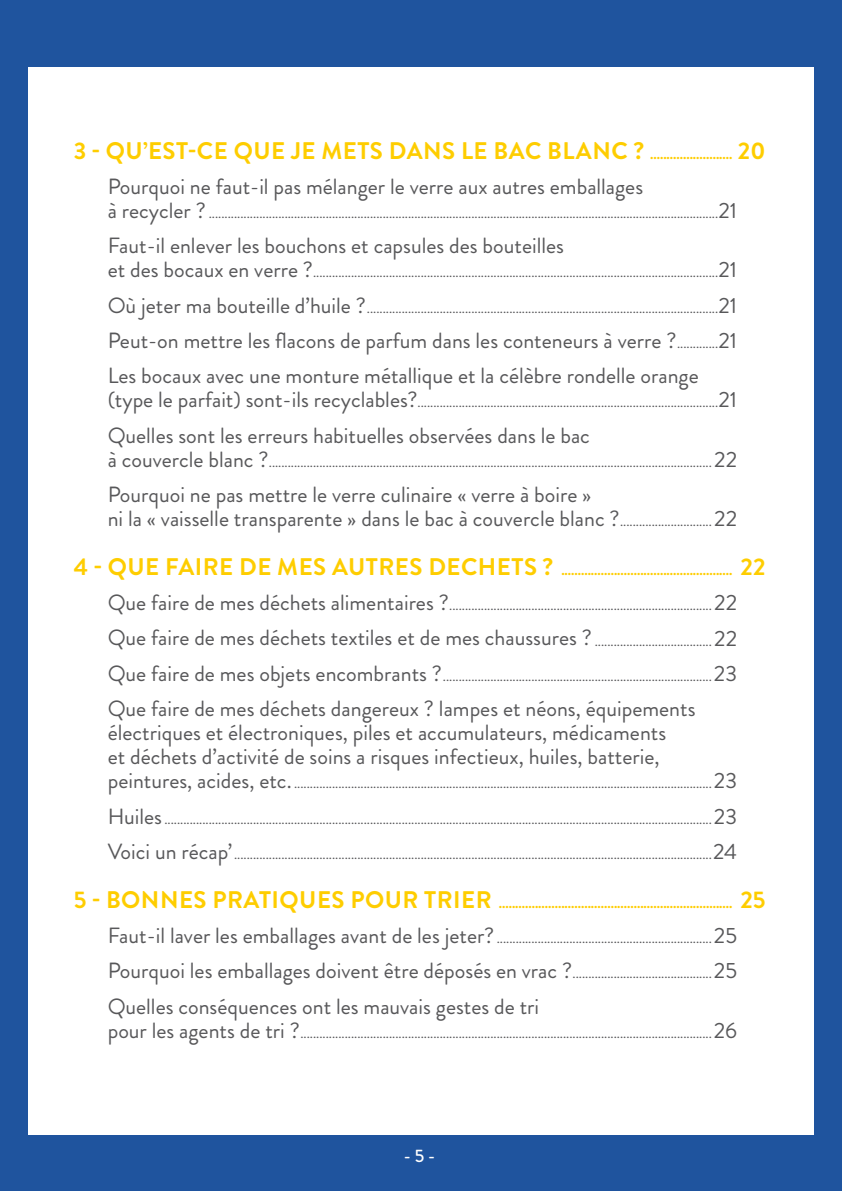
<style>
.page{position:relative;width:842px;height:1191px;background:#1f549e}
.page>*{position:absolute;margin:0;border:0;box-sizing:border-box;transform-origin:0 0}
.t1{font:700 24px "Brandon Grotesque";letter-spacing:.02em;color:#fecd00}
.t2{font:22px/24px "Brandon Grotesque";color:#58585a}
.t3{font:500 18px "Brandon Grotesque";color:#fff}
.t4{font:14px "Brandon Grotesque";color:#58585a}
.t5{font:700 14px "Brandon Grotesque";color:#fecd00}
.s1{font-size:14px}
.s2{font-size:22px}
.s3{font-size:24px}
</style>
<div class="page">
<div style="left:28px;top:67px;width:786px;height:1067px;background:#fff"></div>
<h1 class="t1" style="left:74px;top:134px;width:693px">3 - QU’EST-CE QUE JE METS DANS LE BAC BLANC ? <span class="s1">.........................</span> 20</h1>
<h2 class="t2" style="left:108px;top:175px;width:537px">Pourquoi ne faut-il pas mélanger le verre aux autres emballages</h2>
<p class="t4" style="left:108px;top:203px;width:631px"><span class="s2">à recycler ?</span> .................................................................................................................................................................<span class="s2">21</span></p>
<h2 class="t2" style="left:108px;top:234px;width:458px">Faut-il enlever les bouchons et capsules des bouteilles</h2>
<p class="t4" style="left:108px;top:263px;width:631px"><span class="s2">et des bocaux en verre ?</span>................................................................................................................................<span class="s2">21</span></p>
<p class="t4" style="left:108px;top:298px;width:631px"><span class="s2">Où jeter ma bouteille d’huile ?</span>...............................................................................................................<span class="s2">21</span></p>
<h2 class="t2" style="left:108px;top:323px;width:631px;line-height:35.4px">Peut-on mettre les flacons de parfum dans les conteneurs à verre ?<span class="s1">.............</span>21<br>Les bocaux avec une monture métallique et la célèbre rondelle orange</h2>
<p class="t4" style="left:108px;top:393px;width:631px"><span class="s2">(type le parfait) sont-ils recyclables?</span>...............................................................................................<span class="s2">21</span></p>
<h2 class="t2" style="left:108px;top:423px;width:484px">Quelles sont les erreurs habituelles observées dans le bac</h2>
<p class="t4" style="left:108px;top:452px;width:631px"><span class="s2">à couvercle blanc ?</span>............................................................................................................................................ <span class="s2">22</span></p>
<h2 class="t2" style="left:108px;top:483px;width:631px">Pourquoi ne pas mettre le verre culinaire « verre à boire »<br>ni la « vaisselle transparente » dans le bac à couvercle blanc ?<span class="s1">.............................</span> 22</h2>
<p class="t5" style="left:74px;top:560px;width:693px"><span class="s3">4 - QUE FAIRE DE MES AUTRES DECHETS ?</span> .................................................... <span class="s3">22</span></p>
<p class="t4" style="left:108px;top:595px;width:631px"><span class="s2">Que faire de mes déchets alimentaires ?</span>................................................................................... <span class="s2">22</span></p>
<h2 class="t2" style="left:108px;top:626px;width:631px">Que faire de mes déchets textiles et de mes chaussures ? <span class="s1">.....................................</span> 22</h2>
<p class="t4" style="left:108px;top:666px;width:631px"><span class="s2">Que faire de mes objets encombrants ?</span>.....................................................................................<span class="s2">23</span></p>
<h2 class="t2" style="left:108px;top:697px;width:589px">Que faire de mes déchets dangereux ? lampes et néons, équipements électriques et électroniques, piles et accumulateurs, médicaments<br>et déchets d’activité de soins a risques infectieux, huiles, batterie,</h2>
<p class="t4" style="left:108px;top:773px;width:631px"><span class="s2">peintures, acides, etc.</span> ....................................................................................................................................<span class="s2">23</span></p>
<p class="t4" style="left:108px;top:809px;width:631px"><span class="s2">Huiles</span> .............................................................................................................................................................................<span class="s2">23</span></p>
<p class="t4" style="left:108px;top:844px;width:631px"><span class="s2">Voici un récap’</span> .......................................................................................................................................................<span class="s2">24</span></p>
<p class="t5" style="left:74px;top:893px;width:693px"><span class="s3">5 - BONNES PRATIQUES POUR TRIER</span> ....................................................................... <span class="s3">25</span></p>
<p class="t4" style="left:108px;top:928px;width:631px"><span class="s2">Faut-il laver les emballages avant de les jeter?</span> ....................................................................<span class="s2">25</span></p>
<h2 class="t2" style="left:108px;top:953px;width:631px;line-height:35.4px">Pourquoi les emballages doivent être déposés en vrac ?<span class="s1">............................................</span>25<br>Quelles conséquences ont les mauvais gestes de tri</h2>
<p class="t4" style="left:108px;top:1023px;width:631px"><span class="s2">pour les agents de tri ?</span>..................................................................................................................................<span class="s2">26</span></p>
<p class="t3" style="left:404px;top:1143px;width:33px">- 5 -</p>
</div>
